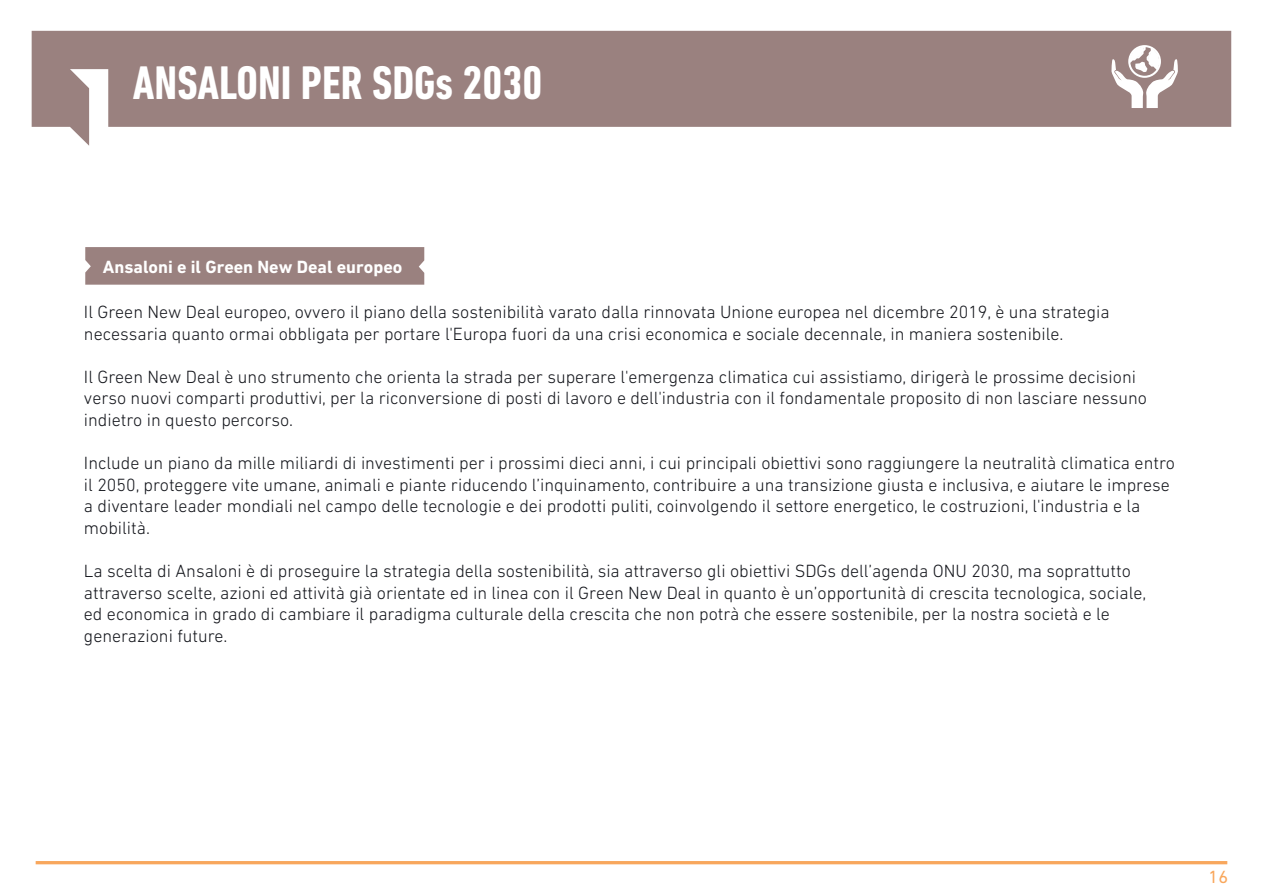
<style>
.page{position:relative;width:1263px;height:893px;background:#fff}
.page>*{position:absolute;margin:0;border:0;box-sizing:border-box;transform-origin:0 0}
.t1{font:700 condensed 48px "DIN Next LT Pro";color:#fff}
.t2{font:300 18px/21.6px "DIN Next LT Pro";color:#14161c}
.t3{font:700 18px "DIN Next LT Pro";color:#fff}
.t4{font:18px "DIN Next LT Pro";color:#f9a75c}
</style>
<div class="page">
<svg style="left:32px;top:31px;width:1199px;height:115px;fill:#9a817f"></svg>
<div style="left:85px;top:247px;width:339px;height:38px;background:#9a817f"></div>
<svg style="left:1111px;top:45px;width:67px;height:63px"></svg>
<hr style="left:36px;top:861px;width:1191px;height:3px;background:#f8a75d">
<h1 class="t1" style="left:133px;top:56px;width:411px">ANSALONI PER SDGs 2030</h1>
<p class="t3" style="left:103px;top:256px;width:301px">Ansaloni e il Green New Deal europeo</p>
<p class="t2" style="left:84px;top:301px;width:1027px">Il Green New Deal europeo, ovvero il piano della sostenibilità varato dalla rinnovata Unione europea nel dicembre 2019, è una strategia necessaria quanto ormai obbligata per portare l'Europa fuori da una crisi economica e sociale decennale, in maniera sostenibile.</p>
<p class="t2" style="left:84px;top:366px;width:1064px">Il Green New Deal è uno strumento che orienta la strada per superare l'emergenza climatica cui assistiamo, dirigerà le prossime decisioni verso nuovi comparti produttivi, per la riconversione di posti di lavoro e dell'industria con il fondamentale proposito di non lasciare nessuno indietro in questo percorso.</p>
<p class="t2" style="left:84px;top:452px;width:1092px">Include un piano da mille miliardi di investimenti per i prossimi dieci anni, i cui principali obiettivi sono raggiungere la neutralità climatica entro il 2050, proteggere vite umane, animali e piante riducendo l’inquinamento, contribuire a una transizione giusta e inclusiva, e aiutare le imprese a diventare leader mondiali nel campo delle tecnologie e dei prodotti puliti, coinvolgendo il settore energetico, le costruzioni, l'industria e la mobilità.</p>
<p class="t2" style="left:84px;top:560px;width:1064px">La scelta di Ansaloni è di proseguire la strategia della sostenibilità, sia attraverso gli obiettivi SDGs dell’agenda ONU 2030, ma soprattutto attraverso scelte, azioni ed attività già orientate ed in linea con il Green New Deal in quanto è un’opportunità di crescita tecnologica, sociale, ed economica in grado di cambiare il paradigma culturale della crescita che non potrà che essere sostenibile, per la nostra società e le generazioni future.</p>
<p class="t4" style="left:1208px;top:867px;width:21px">16</p>
</div>
